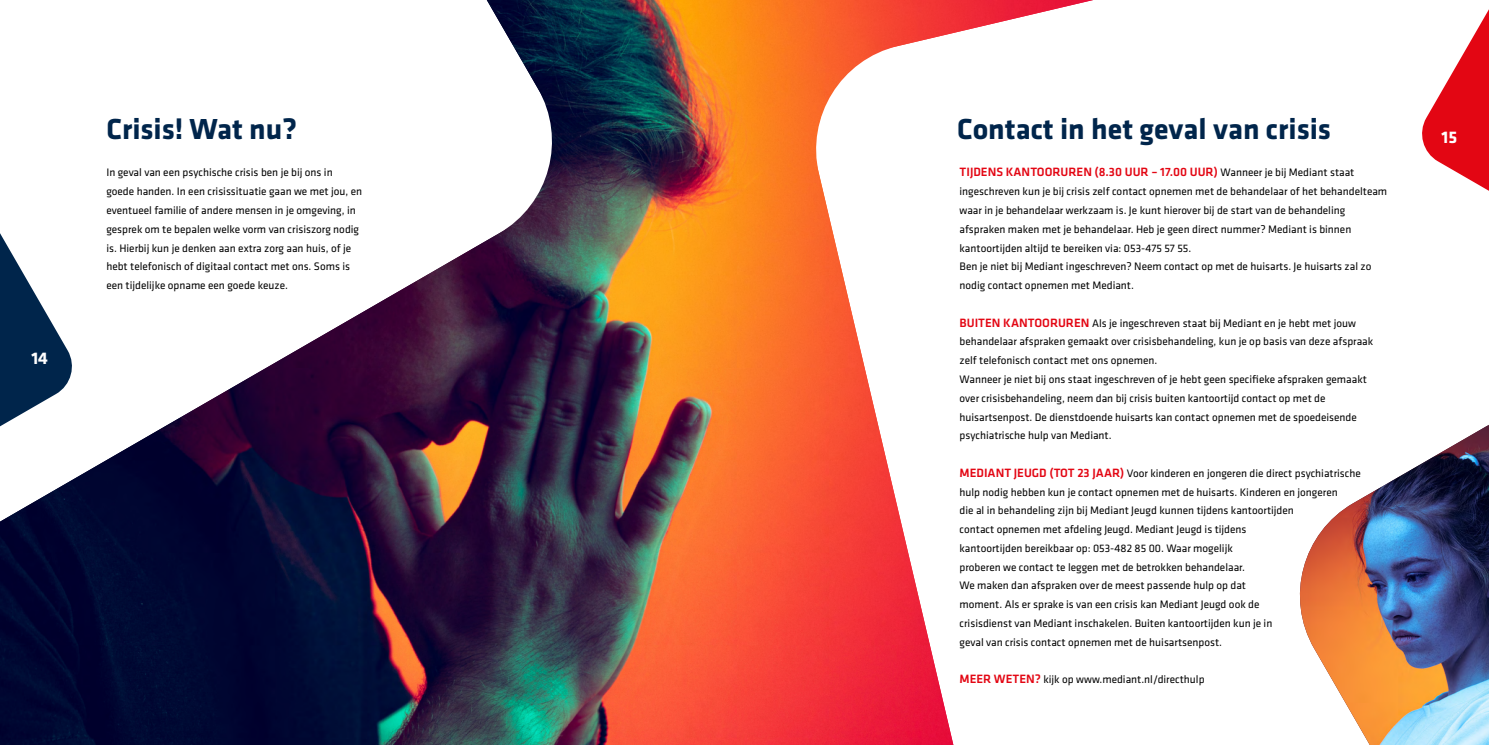
<style>
.page{position:relative;width:1489px;height:745px;background:#fff}
.page>*{position:absolute;margin:0;border:0;box-sizing:border-box;transform-origin:0 0}
.t1{font:700 30px "Klavika Basic";color:#00254b}
.t2{font:700 17.5px "Klavika Basic";color:#fff}
.t3{font:500 12.5px "Klavika Basic";color:#e30613}
.t4{font:11.25px/18.8px "Klavika Basic";color:#000}
.s1{font-weight:400;font-size:11.25px;color:#000}
.s2{font-weight:500;font-size:12.5px;color:#e30613}
</style>
<div class="page">
<img style="left:0;top:0;width:812px;height:744px">
<svg style="left:812px;top:0;width:281px;height:744px"></svg>
<svg style="left:0;top:0;width:567px;height:521px"></svg>
<img style="left:1299px;top:425px;width:189px;height:319px">
<svg style="left:1422px;top:11px;width:66px;height:180px"></svg>
<svg style="left:0;top:187px;width:76px;height:351px"></svg>
<h2 class="t2" style="left:31px;top:345px;width:18px">14</h2>
<h1 class="t1" style="left:106px;top:107px;width:192px">Crisis! Wat nu?</h1>
<h1 class="t1" style="left:957px;top:107px;width:375px">Contact in het geval van crisis</h1>
<p class="t4" style="left:106px;top:163px;width:257px">In geval van een psychische crisis ben je bij ons in goede handen. In een crisissituatie gaan we met jou, en eventueel familie of andere mensen in je omgeving, in gesprek om te bepalen welke vorm van crisiszorg nodig is. Hierbij kun je denken aan extra zorg aan huis, of je hebt telefonisch of digitaal contact met ons. Soms is een tijdelijke opname een goede keuze.</p>
<p class="t3" style="left:959px;top:164px;width:396px">TIJDENS KANTOORUREN (8.30 UUR – 17.00 UUR) <span class="s1">Wanneer je bij Mediant staat</span></p>
<p class="t4" style="left:959px;top:182px;width:429px">ingeschreven kun je bij crisis zelf contact opnemen met de behandelaar of het behandelteam waar in je behandelaar werkzaam is. Je kunt hierover bij de start van de behandeling afspraken maken met je behandelaar. Heb je geen direct nummer? Mediant is binnen kantoortijden altijd te bereiken via: 053-475 57 55.<br>Ben je niet bij Mediant ingeschreven? Neem contact op met de huisarts. Je huisarts zal zo nodig contact opnemen met Mediant.</p>
<p class="t4" style="left:959px;top:313px;width:415px"><span class="s2">BUITEN KANTOORUREN</span> Als je ingeschreven staat bij Mediant en je hebt met jouw behandelaar afspraken gemaakt over crisisbehandeling, kun je op basis van deze afspraak zelf telefonisch contact met ons opnemen.<br>Wanneer je niet bij ons staat ingeschreven of je hebt geen specifieke afspraken gemaakt over crisisbehandeling, neem dan bij crisis buiten kantoortijd contact op met de huisartsenpost. De dienstdoende huisarts kan contact opnemen met de spoedeisende psychiatrische hulp van Mediant.</p>
<p class="t4" style="left:959px;top:463px;width:403px"><span class="s2">MEDIANT JEUGD (TOT 23 JAAR)</span> Voor kinderen en jongeren die direct psychiatrische hulp nodig hebben kun je contact opnemen met de huisarts. Kinderen en jongeren<br>die al in behandeling zijn bij Mediant Jeugd kunnen tijdens kantoortijden<br>contact opnemen met afdeling Jeugd. Mediant Jeugd is tijdens<br>kantoortijden bereikbaar op: 053-482 85 00. Waar mogelijk<br>proberen we contact te leggen met de betrokken behandelaar.<br>We maken dan afspraken over de meest passende hulp op dat<br>moment. Als er sprake is van een crisis kan Mediant Jeugd ook de<br>crisisdienst van Mediant inschakelen. Buiten kantoortijden kun je in<br>geval van crisis contact opnemen met de huisartsenpost.</p>
<p class="t4" style="left:959px;top:669px;width:246px"><span class="s2">MEER WETEN?</span> kijk op www.mediant.nl/directhulp</p>
<h2 class="t2" style="left:1441px;top:124px;width:17px">15</h2>
</div>
